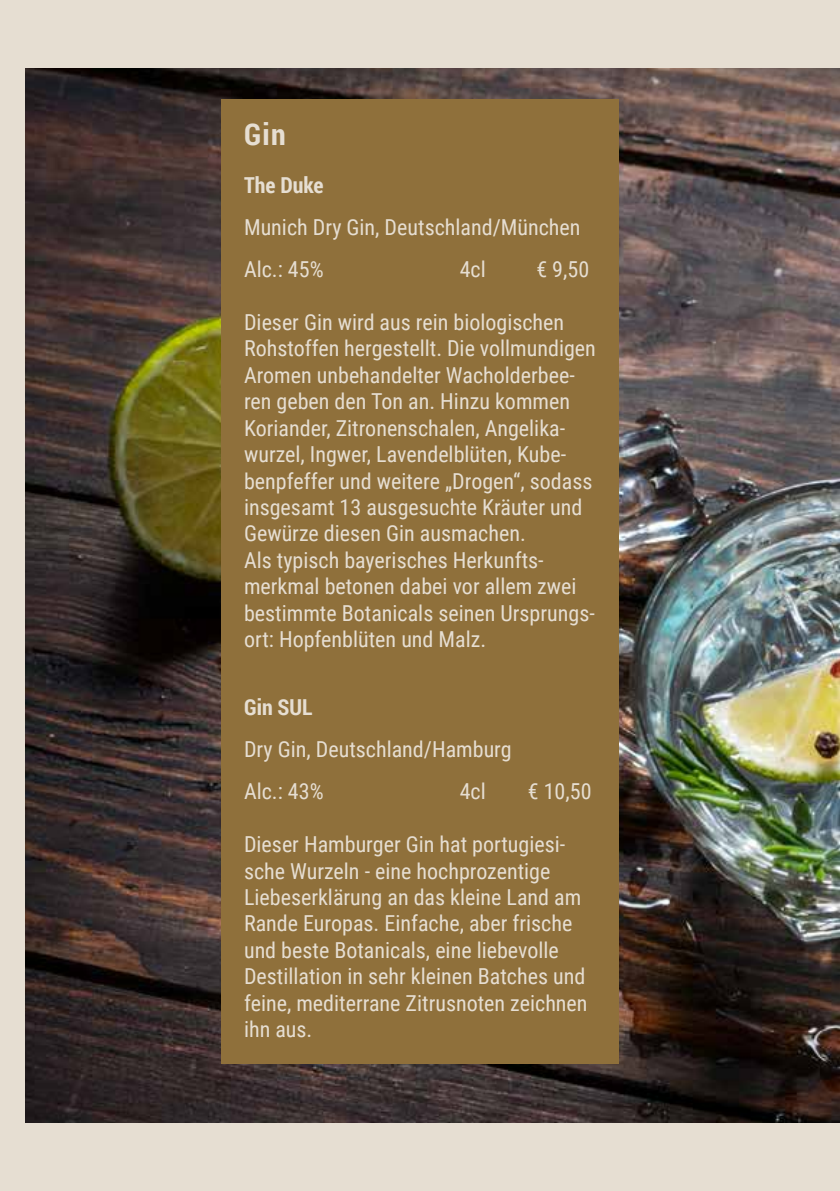
<style>
.page{position:relative;width:840px;height:1191px;background:#fff}
.page>*{position:absolute;margin:0;border:0;box-sizing:border-box;transform-origin:0 0}
.t1{font:700 30px "Roboto Condensed";color:#e6ded2}
.t2{font:22px/26.4px "Roboto Condensed";color:#e6ded2}
.t3{font:700 22px "Roboto Condensed";color:#e6ded2}
</style>
<div class="page">
<div style="left:0;top:0;width:839px;height:1191px;background:#e6ded2"></div>
<img style="left:26px;top:68px;width:813px;height:1055px">
<div style="left:221px;top:99px;width:397px;height:964px;background:#8f703b"></div>
<h1 class="t1" style="left:244px;top:113px;width:43px">Gin</h1>
<p class="t3" style="left:244px;top:170px;width:81px">The Duke</p>
<p class="t2" style="left:244px;top:205px;width:338px;line-height:42px">Munich Dry Gin, Deutschland/München<br>Alc.: 45%</p>
<p class="t2" style="left:459px;top:255px;width:28px">4cl</p>
<p class="t2" style="left:536px;top:255px;width:54px">€ 9,50</p>
<p class="t2" style="left:244px;top:308px;width:353px">Dieser Gin wird aus rein biologischen Rohstoffen hergestellt. Die vollmundigen Aromen unbehandelter Wacholderbee&shy;ren geben den Ton an. Hinzu kommen Koriander, Zitronenschalen, Angelika&shy;wurzel, Ingwer, Lavendelblüten, Kube&shy;benpfeffer und weitere „Drogen“, sodass insgesamt 13 ausgesuchte Kräuter und Gewürze diesen Gin ausmachen.<br>Als typisch bayerisches Herkunfts&shy;merkmal betonen dabei vor allem zwei bestimmte Botanicals seinen Ursprungs&shy;ort: Hopfenblüten und Malz.</p>
<p class="t3" style="left:244px;top:692px;width:70px">Gin SUL</p>
<p class="t2" style="left:244px;top:727px;width:269px;line-height:42px">Dry Gin, Deutschland/Hamburg<br>Alc.: 43%</p>
<p class="t2" style="left:459px;top:777px;width:28px">4cl</p>
<p class="t2" style="left:527px;top:777px;width:65px">€ 10,50</p>
<p class="t2" style="left:244px;top:830px;width:345px">Dieser Hamburger Gin hat portugiesi&shy;sche Wurzeln - eine hochprozentige Liebeserklärung an das kleine Land am Rande Europas. Einfache, aber frische und beste Botanicals, eine liebevolle Destillation in sehr kleinen Batches und feine, mediterrane Zitrusnoten zeichnen ihn aus.</p>
</div>
